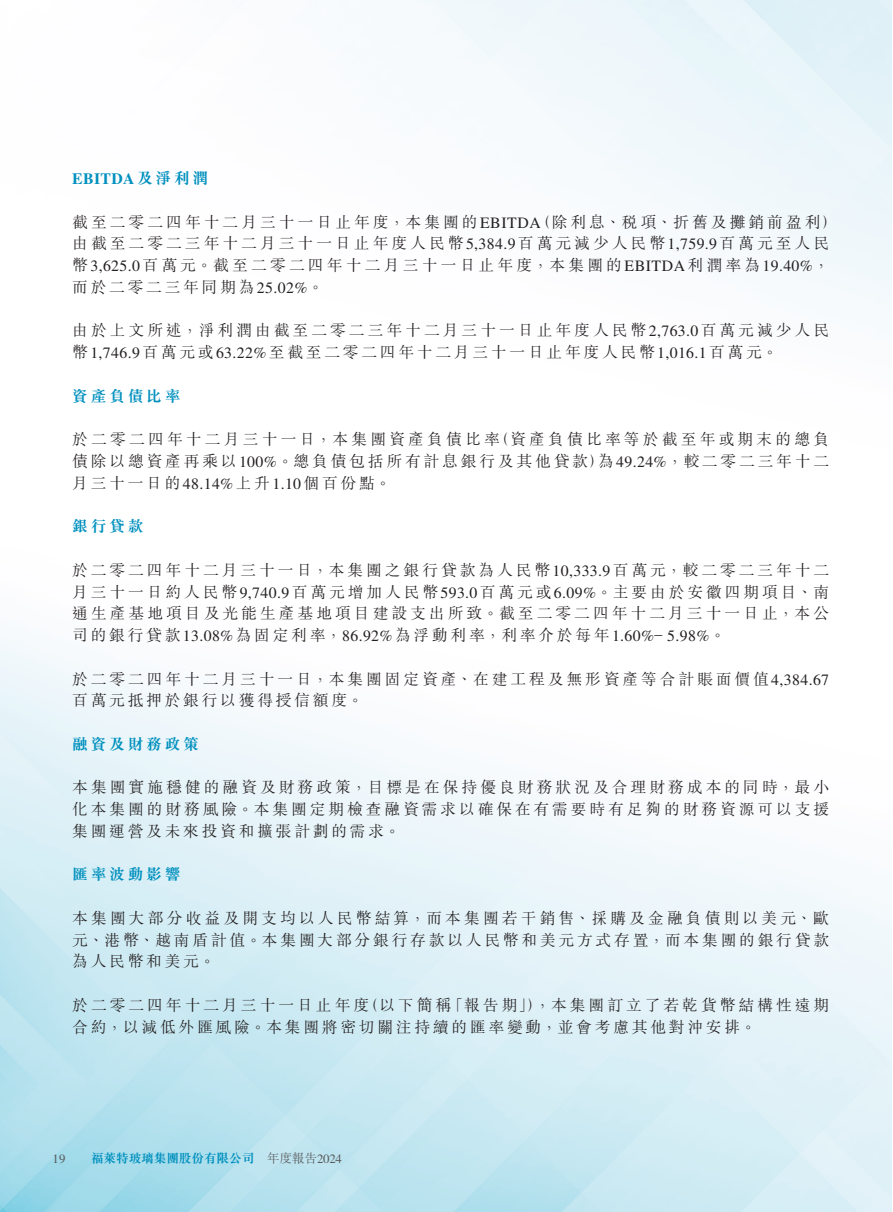
<style>
.page{position:relative;width:893px;height:1212px;background:#fff}
.page>*{position:absolute;margin:0;border:0;box-sizing:border-box;transform-origin:0 0}
.t1{font:300 15.75px/21.8px "M Sung HK";letter-spacing:.185em;color:#231f20}
.t2{font:300 15.75px "M Sung HK";letter-spacing:.205em;color:#231f20}
.t3{font:700 15.75px "M Sung HK";letter-spacing:.175em;color:#0090be}
.t4{font:700 15.75px "Times LT Pro";letter-spacing:.025em;color:#0090be}
.t5{font:15.75px "Times LT Pro";color:#231f20}
.t6{font:700 12.75px "M Sung HK";letter-spacing:-.015em;color:#0090be}
.t7{font:300 12.75px "M Sung HK";color:#57585a}
.t8{font:12.75px "Times LT Pro";color:#57585a}
.s1{font-family:"M Sung HK"}
.s2{font-family:"Times LT Pro";font-weight:400}
.s3{font-family:"M Sung HK";font-weight:300}
</style>
<div class="page">
<p class="t4" style="left:72px;top:169px;width:137px">EBITDA<span class="s1">及淨利潤</span></p>
<p class="t1" style="left:535px;top:210px;width:303px">（除利息、稅項、折舊及攤銷前盈利(</p>
<p class="t1" style="left:72px;top:210px;width:758px">截至二零二四年十二月三十一日止年度，本集團的<span class="s2">EBITDA<br></span>由截至二零二三年十二月三十一日止年度人民幣<span class="s2">5,384.9</span>百萬元減少人民幣<span class="s2">1,759.9</span>百萬元至人民幣<span class="s2">3,625.0</span>百萬元。截至二零二四年十二月三十一日止年度，本集團的<span class="s2">EBITDA</span>利潤率為 <span class="s2">19.40%</span>，而於二零二三年同期為<span class="s2">25.02%</span>。</p>
<p class="t1" style="left:72px;top:319px;width:758px">由於上文所述，淨利潤由截至二零二三年十二月三十一日止年度人民幣<span class="s2">2,763.0</span>百萬元減少人民幣<span class="s2">1,746.9</span>百萬元或<span class="s2">63.22%</span>至截至二零二四年十二月三十一日止年度人民幣<span class="s2">1,016.1</span>百萬元。</p>
<p class="t3" style="left:72px;top:385px;width:110px">資產負債比率</p>
<p class="t2" style="left:494px;top:428px;width:337px">（資產負債比率等於截至年或期末的總負</p>
<p class="t2" style="left:72px;top:428px;width:429px">於二零二四年十二月三十一日，本集團資產負債比率</p>
<p class="t1" style="left:72px;top:450px;width:534px">債除以總資產再乘以<span class="s2">100%</span>。總負債包括所有計息銀行及其他貸款）月三十一日的<span class="s2">48.14%</span>上升<span class="s2">1.10</span>個百份點。</p>
<p class="t3" style="left:72px;top:515px;width:73px">銀行貸款</p>
<p class="t1" style="left:72px;top:558px;width:758px;text-align:justify">於二零二四年十二月三十一日，本集團之銀行貸款為人民幣<span class="s2">10,333.9</span>百萬元，較二零二三年十二月三十一日約人民幣<span class="s2">9,740.9</span>百萬元增加人民幣<span class="s2">593.0</span>百萬元或<span class="s2">6.09%</span>。主要由於安徽四期項目、南通生產基地項目及光能生產基地項目建設支出所致。截至二零二四年十二月三十一日止，本公</p>
<p class="t5" style="left:667px;top:627px;width:60px">5.98%<span class="s3">。</span></p>
<p class="t1" style="left:598px;top:450px;width:233px">為<span class="s2">49.24%</span>，較二零二三年十二</p>
<p class="t1" style="left:72px;top:624px;width:583px">司的銀行貸款<span class="s2">13.08%</span>為固定利率，<span class="s2">86.92%</span>為浮動利率，利率介於每年<span class="s2">1.60%</span></p>
<p class="t1" style="left:72px;top:667px;width:758px">於二零二四年十二月三十一日，本集團固定資產、在建工程及無形資產等合計賬面價值<span class="s2">4,384.67</span>百萬元抵押於銀行以獲得授信額度。</p>
<p class="t3" style="left:72px;top:733px;width:128px">融資及財務政策</p>
<p class="t1" style="left:72px;top:776px;width:758px;text-align:justify">本集團實施穩健的融資及財務政策，目標是在保持優良財務狀況及合理財務成本的同時，最小化本集團的財務風險。本集團定期檢查融資需求以確保在有需要時有足夠的財務資源可以支援集團運營及未來投資和擴張計劃的需求。</p>
<p class="t3" style="left:72px;top:863px;width:110px">匯率波動影響</p>
<p class="t1" style="left:72px;top:906px;width:758px;text-align:justify">本集團大部分收益及開支均以人民幣結算，而本集團若干銷售、採購及金融負債則以美元、歐元、港幣、越南盾計值。本集團大部分銀行存款以人民幣和美元方式存置，而本集團的銀行貸款為人民幣和美元。</p>
<p class="t1" style="left:535px;top:993px;width:296px">，本集團訂立了若乾貨幣結構性遠期</p>
<p class="t5" style="left:655px;top:624px;width:9px">–</p>
<p class="t1" style="left:363px;top:993px;width:90px">（以下簡稱</p>
<p class="t1" style="left:448px;top:993px;width:96px">「報告期」）</p>
<p class="t1" style="left:72px;top:993px;width:685px">於二零二四年十二月三十一日止年度<br>合約，以減低外匯風險。本集團將密切關注持續的匯率變動，並會考慮其他對沖安排。</p>
<p class="t8" style="left:52px;top:1151px;width:15px">19</p>
<p class="t6" style="left:91px;top:1150px;width:165px">福萊特玻璃集團股份有限公司</p>
<p class="t7" style="left:267px;top:1150px;width:77px">年度報告<span class="s2">2024</span></p>
</div>
